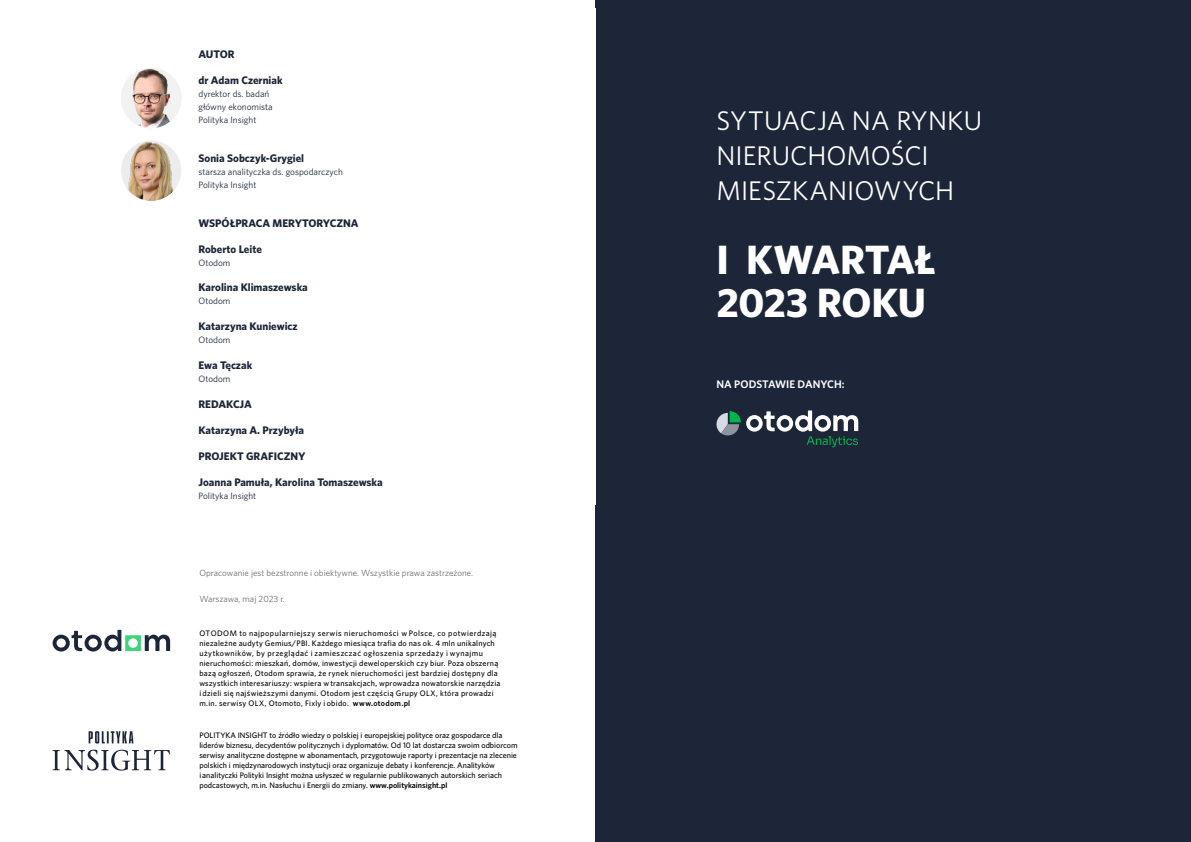
<style>
.page{position:relative;width:1191px;height:842px;background:#fff}
.page>*{position:absolute;margin:0;border:0;box-sizing:border-box;transform-origin:0 0}
.t1{font:700 41px/43px "Whitney";letter-spacing:-.01em;color:#fff}
.t2{font:27px/35px "Whitney";color:#fff}
.t3{font:700 11px "Whitney";color:#1c2638}
.t4{font:600 11px "Whitney";color:#fff}
.t5{font:9.2px/13px "Whitney";color:#1c2638}
.t6{font:9px "Whitney";color:#706f6f}
.t7{font:500 8px/10px "Whitney";letter-spacing:.02em;color:#000}
.t8{font:500 8px/10px "Whitney";color:#000}
.s1{font-weight:600}
</style>
<div class="page">
<div style="left:595px;top:0;width:596px;height:842px;background:#1c2638"></div>
<img style="left:121px;top:69px;width:60px;height:59px">
<img style="left:121px;top:142px;width:60px;height:59px">
<svg style="left:53px;top:630px;width:117px;height:21px"></svg>
<svg style="left:53px;top:750px;width:117px;height:21px"></svg>
<svg style="left:89px;top:731px;width:44px;height:12px"></svg>
<svg style="left:716px;top:410px;width:142px;height:37px"></svg>
<h3 class="t3" style="left:198px;top:47px;width:38px">AUTOR</h3>
<h3 class="t3" style="left:198px;top:73px;width:86px">dr Adam Czerniak</h3>
<p class="t5" style="left:198px;top:87px;width:76px">dyrektor ds. badań główny ekonomista<br>Polityka Insight</p>
<h3 class="t3" style="left:198px;top:151px;width:107px">Sonia Sobczyk-Grygiel</h3>
<p class="t5" style="left:198px;top:165px;width:146px">starsza analityczka ds. gospodarczych<br>Polityka Insight</p>
<h3 class="t3" style="left:198px;top:215px;width:162px">WSPÓŁPRACA MERYTORYCZNA</h3>
<h3 class="t3" style="left:198px;top:241px;width:65px">Roberto Leite</h3>
<p class="t5" style="left:198px;top:256px;width:33px">Otodom</p>
<h3 class="t3" style="left:198px;top:280px;width:111px">Karolina Klimaszewska</h3>
<p class="t5" style="left:198px;top:294px;width:33px">Otodom</p>
<h3 class="t3" style="left:198px;top:319px;width:101px">Katarzyna Kuniewicz</h3>
<p class="t5" style="left:198px;top:333px;width:33px">Otodom</p>
<h3 class="t3" style="left:198px;top:358px;width:55px">Ewa Tęczak</h3>
<p class="t5" style="left:198px;top:372px;width:33px">Otodom</p>
<h3 class="t3" style="left:198px;top:397px;width:55px">REDAKCJA</h3>
<h3 class="t3" style="left:198px;top:423px;width:107px">Katarzyna A. Przybyła</h3>
<h3 class="t3" style="left:198px;top:449px;width:109px">PROJEKT GRAFICZNY</h3>
<h3 class="t3" style="left:198px;top:474px;width:186px">Joanna Pamuła, Karolina Tomaszewska</h3>
<p class="t5" style="left:198px;top:489px;width:59px">Polityka Insight</p>
<p class="t6" style="left:199px;top:567px;width:275px">Opracowanie jest bezstronne i obiektywne. Wszystkie prawa zastrzeżone.</p>
<p class="t6" style="left:199px;top:593px;width:87px">Warszawa, maj 2023 r.</p>
<p class="t7" style="left:199px;top:628px;width:302px">OTODOM to najpopularniejszy serwis nieruchomości w Polsce, co potwierdzają niezależne audyty Gemius/PBI. Każdego miesiąca trafia do nas ok. 4 mln unikalnych użytkowników, by przeglądać i zamieszczać ogłoszenia sprzedaży i wynajmu nieruchomości: mieszkań, domów, inwestycji deweloperskich czy biur. Poza obszerną bazą ogłoszeń, Otodom sprawia, że rynek nieruchomości jest bardziej dostępny dla wszystkich interesariuszy: wspiera w transakcjach, wprowadza nowatorskie narzędzia i dzieli się najświeższymi danymi. Otodom jest częścią Grupy OLX, która prowadzi m.in. serwisy OLX, Otomoto, Fixly i obido. <span class="s1">www.otodom.pl</span></p>
<p class="t8" style="left:199px;top:730px;width:320px">POLITYKA INSIGHT to źródło wiedzy o polskiej i europejskiej polityce oraz gospodarce dla liderów biznesu, decydentów politycznych i dyplomatów. Od 10 lat dostarcza swoim odbiorcom serwisy analityczne dostępne w abonamentach, przygotowuje raporty i prezentacje na zlecenie polskich i międzynarodowych instytucji oraz organizuje debaty i konferencje. Analityków<br>i analityczki Polityki Insight można usłyszeć w regularnie publikowanych autorskich seriach podcastowych, m.in. Nasłuchu i Energii do zmiany. <span class="s1">www.politykainsight.pl</span></p>
<h2 class="t2" style="left:716px;top:103px;width:267px">SYTUACJA NA RYNKU<br>NIERUCHOMOŚCI<br>MIESZKANIOWYCH</h2>
<h1 class="t1" style="left:716px;top:238px;width:221px">I KWARTAŁ<br>2023 ROKU</h1>
<h3 class="t4" style="left:716px;top:377px;width:130px">NA PODSTAWIE DANYCH:</h3>
</div>
